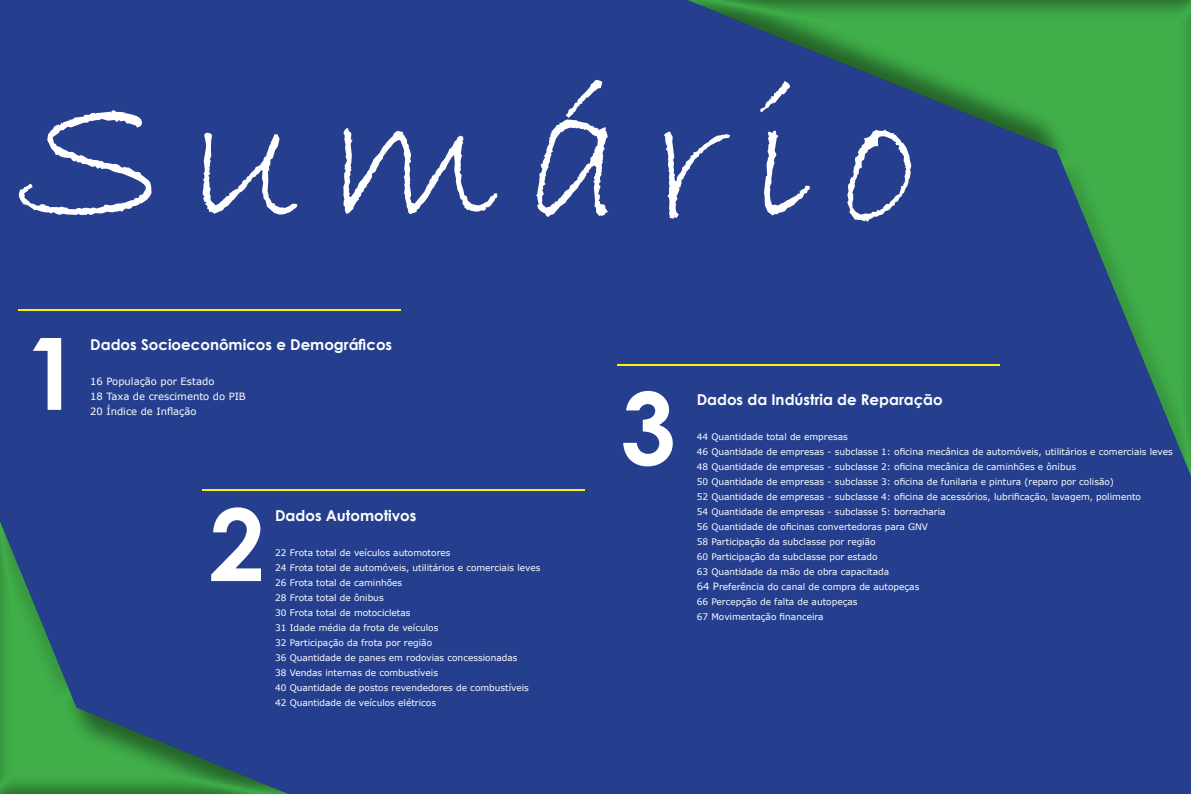
<style>
.page{position:relative;width:1191px;height:794px;background:#253f8e}
.page>*{position:absolute;margin:0;border:0;box-sizing:border-box;transform-origin:0 0}
.t1{font:200px "Bradley Hand ITC";letter-spacing:.13em;color:#fff}
.t2{font:700 100px "Century Gothic";color:#fff}
.t3{font:700 15px "Century Gothic";color:#fff}
.t4{font:10px "MS Reference Sans Serif";color:#fff}
.t5{font:9px "MS Reference Sans Serif";color:#fff}
.s1{font-size:10px}
</style>
<div class="page">
<div style="left:651px;top:0;width:540px;height:512px;background:#231f20;opacity:.5"></div>
<div style="left:0;top:485px;width:325px;height:309px;background:#231f20;opacity:.5"></div>
<hr style="left:617px;top:365px;width:382px;height:1px;background:#fff101">
<hr style="left:18px;top:309px;width:382px;height:1px;background:#fff101">
<hr style="left:203px;top:489px;width:382px;height:2px;background:#fff101">
<p class="t1" style="left:19px;top:30px;width:902px">Sumário</p>
<p class="t2" style="left:24px;top:298px;width:57px">1</p>
<p class="t3" style="left:90px;top:333px;width:303px">Dados Socioeconômicos e Demográficos</p>
<p class="t4" style="left:90px;top:375px;width:126px">16 População por Estado</p>
<p class="t4" style="left:90px;top:390px;width:157px">18 Taxa de crescimento do PIB</p>
<p class="t4" style="left:90px;top:405px;width:108px">20 Índice de Inflação</p>
<p class="t2" style="left:209px;top:469px;width:57px">2</p>
<p class="t3" style="left:275px;top:504px;width:143px">Dados Automotivos</p>
<p class="t5" style="left:275px;top:547px;width:177px">22 Frota total de veículos automotores</p>
<p class="t5" style="left:275px;top:562px;width:267px">24 Frota total de automóveis, utilitários e comerciais leves</p>
<p class="t5" style="left:275px;top:577px;width:129px">26 Frota total de caminhões</p>
<p class="t5" style="left:275px;top:592px;width:110px">28 Frota total de ônibus</p>
<p class="t5" style="left:275px;top:607px;width:137px">30 Frota total de motocicletas</p>
<p class="t5" style="left:275px;top:622px;width:165px">31 Idade média da frota de veículos</p>
<p class="t5" style="left:275px;top:637px;width:158px">32 Participação da frota por região</p>
<p class="t5" style="left:275px;top:652px;width:244px">36 Quantidade de panes em rodovias concessionadas</p>
<p class="t5" style="left:275px;top:667px;width:164px">38 Vendas internas de combustíveis</p>
<p class="t5" style="left:275px;top:682px;width:255px">40 Quantidade de postos revendedores de combustíveis</p>
<p class="t5" style="left:275px;top:697px;width:162px">42 Quantidade de veículos elétricos</p>
<p class="t2" style="left:620px;top:352px;width:57px">3</p>
<p class="t3" style="left:696px;top:388px;width:247px">Dados da Indústria de Reparação</p>
<p class="t5" style="left:696px;top:430px;width:153px">44 Quantidade total de empresas</p>
<p class="t5" style="left:696px;top:445px;width:478px">46 Quantidade de empresas - subclasse 1: oficina mecânica de automóveis, utilitários e comerciais leves</p>
<p class="t5" style="left:696px;top:460px;width:381px">48 Quantidade de empresas - subclasse 2: oficina mecânica de caminhões e ônibus</p>
<p class="t5" style="left:696px;top:475px;width:419px">50 Quantidade de empresas - subclasse 3: oficina de funilaria e pintura (reparo por colisão)</p>
<p class="t5" style="left:696px;top:490px;width:446px">52 Quantidade de empresas - subclasse 4: oficina de acessórios, lubrificação, lavagem, polimento</p>
<p class="t5" style="left:696px;top:505px;width:250px">54 Quantidade de empresas - subclasse 5: borracharia</p>
<p class="t5" style="left:696px;top:520px;width:233px">56 Quantidade de oficinas convertedoras para GNV</p>
<p class="t5" style="left:696px;top:535px;width:180px">58 Participação da subclasse por região</p>
<p class="t5" style="left:696px;top:550px;width:182px">60 Participação da subclasse por estado</p>
<p class="t5" style="left:696px;top:565px;width:194px">63 Quantidade da mão de obra capacitada</p>
<p class="t5" style="left:696px;top:580px;width:224px"><span class="s1">64 P</span>referência do canal de compra de autopeças</p>
<p class="t5" style="left:696px;top:595px;width:162px">66 Percepção de falta de autopeças</p>
<p class="t5" style="left:696px;top:610px;width:128px">67 Movimentação financeira</p>
</div>
